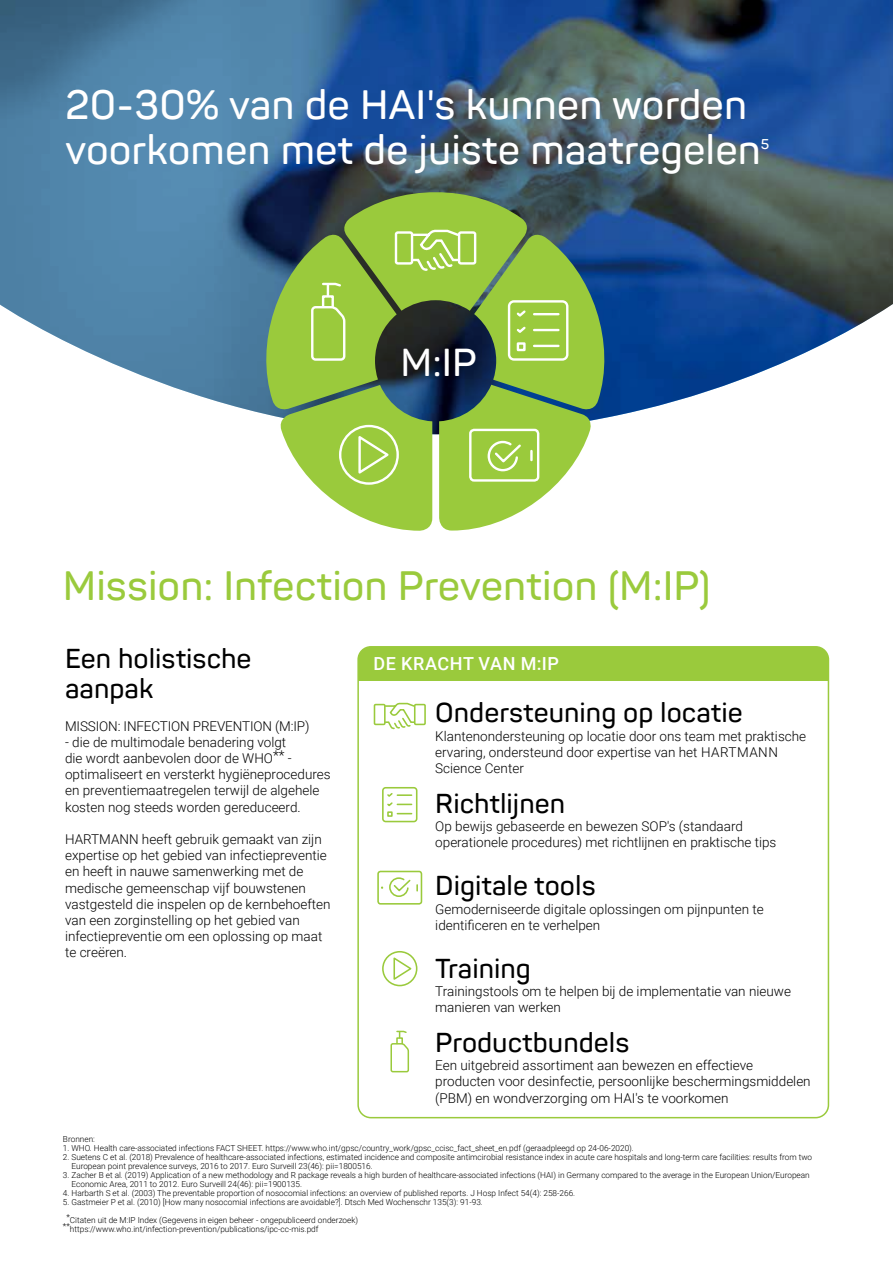
<style>
.page{position:relative;width:893px;height:1263px;background:#fff}
.page>*{position:absolute;margin:0;border:0;box-sizing:border-box;transform-origin:0 0}
.t1{font:600 40.5px/45px "Panton";color:#fff}
.t2{font:600 40.5px "Panton";color:#9aca3c}
.t3{font:600 38.4px "Panton";color:#fff}
.t4{font:600 27px/30px "Panton";color:#000}
.t5{font:500 18px "Roboto";letter-spacing:.035em;color:#fff}
.t6{font:600 13.95px "Panton";color:#fff}
.t7{font:300 13.5px/16.2px "Roboto";color:#000}
.t8{font:300 8.25px/9px "Roboto";color:#000}
</style>
<div class="page">
<svg style="left:0;top:0;width:893px;height:416px;background:#4b7297"></svg>
<svg style="left:254px;top:183px;width:362px;height:348px;background:#86a860"></svg>
<div style="left:358px;top:647px;width:470px;height:34px;background:#9aca3c"></div>
<div style="left:357px;top:646px;width:472px;height:472px;border:2px solid #9aca3c;border-radius:13px"></div>
<div style="left:382px;top:951px;width:35px;height:35px;border:2px solid #9aca3c;border-radius:50%"></div>
<svg style="left:393px;top:956px;width:21px;height:26px"></svg>
<div style="left:377px;top:871px;width:45px;height:34px;border:2px solid #9aca3c;border-radius:2px"></div>
<svg style="left:381px;top:877px;width:37px;height:20px"></svg>
<svg style="left:386px;top:702px;width:30px;height:28px"></svg>
<div style="left:374px;top:704px;width:12px;height:21px;border:2px solid #9aca3c"></div>
<div style="left:414px;top:704px;width:12px;height:21px;border:2px solid #9aca3c"></div>
<svg style="left:382px;top:787px;width:36px;height:36px"></svg>
<svg style="left:390px;top:1030px;width:20px;height:43px"></svg>
<div style="left:396px;top:1037px;width:7px;height:7px;border:2px solid #9aca3c"></div>
<h1 class="t1" style="left:65px;top:82px;width:697px">20-30% van de HAI's kunnen worden voorkomen met de juiste maatregelen</h1>
<h3 class="t6" style="left:761px;top:135px;width:10px">5</h3>
<h2 class="t3" style="left:401px;top:339px;width:78px">M:IP</h2>
<h1 class="t2" style="left:63px;top:560px;width:649px">Mission: Infection Prevention (M:IP)</h1>
<h3 class="t4" style="left:65px;top:643px;width:188px">Een holistische aanpak</h3>
<h3 class="t7" style="left:65px;top:717px;width:246px">MISSION: INFECTION PREVENTION (M:IP)</h3>
<h3 class="t7" style="left:65px;top:733px;width:267px">- die de multimodale benadering volgt<br>die wordt aanbevolen door de WHO** - optimaliseert en versterkt hygiëneprocedures en preventiemaatregelen terwijl de algehele kosten nog steeds worden gereduceerd.</h3>
<p class="t7" style="left:65px;top:830px;width:267px">HARTMANN heeft gebruik gemaakt van zijn expertise op het gebied van infectiepreventie en heeft in nauwe samenwerking met de medische gemeenschap vijf bouwstenen vastgesteld die inspelen op de kernbehoeften van een zorginstelling op het gebied van infectiepreventie om een oplossing op maat te creëren.</p>
<h3 class="t5" style="left:374px;top:651px;width:187px">DE KRACHT VAN M:IP</h3>
<h3 class="t4" style="left:435px;top:698px;width:309px">Ondersteuning op locatie</h3>
<h3 class="t7" style="left:435px;top:727px;width:372px">Klantenondersteuning op locatie door ons team met praktische ervaring, ondersteund door expertise van het HARTMANN<br>Science Center</h3>
<h3 class="t4" style="left:435px;top:788px;width:131px">Richtlijnen</h3>
<h3 class="t7" style="left:435px;top:818px;width:343px">Op bewijs gebaseerde en bewezen SOP's (standaard operationele procedures) met richtlijnen en praktische tips</h3>
<h3 class="t4" style="left:435px;top:870px;width:162px">Digitale tools</h3>
<h3 class="t7" style="left:435px;top:900px;width:330px">Gemoderniseerde digitale oplossingen om pijnpunten te identificeren en te verhelpen</h3>
<h3 class="t4" style="left:435px;top:953px;width:97px">Training</h3>
<h3 class="t7" style="left:435px;top:982px;width:357px">Trainingstools om te helpen bij de implementatie van nieuwe manieren van werken</h3>
<h3 class="t4" style="left:435px;top:1027px;width:196px">Productbundels</h3>
<h3 class="t7" style="left:435px;top:1057px;width:377px">Een uitgebreid assortiment aan bewezen en effectieve producten voor desinfectie, persoonlijke beschermingsmiddelen (PBM) en wondverzorging om HAI's te voorkomen</h3>
<p class="t8" style="left:63px;top:1135px;width:33px">Bronnen:</p>
<p class="t8" style="left:63px;top:1144px;width:572px">1. WHO. Health care-associated infections FACT SHEET. https://www.who.int/gpsc/country_work/gpsc_ccisc_fact_sheet_en.pdf (geraadpleegd op 24-06-2020).</p>
<p class="t8" style="left:72px;top:1153px;width:742px;text-indent:-9px">2. Suetens C et al. (2018) Prevalence of healthcare-associated infections, estimated incidence and composite antimcirobial resistance index in acute care hospitals and long-term care facilities: results from two<br>European point prevalence surveys, 2016 to 2017. Euro Surveill 23(46): pii=1800516.</p>
<p class="t8" style="left:72px;top:1171px;width:740px;text-indent:-9px">3. Zacher B et al. (2019) Application of a new methodology and R package reveals a high burden of healthcare-associated infections (HAI) in Germany compared to the average in the European Union/European<br>Economic Area, 2011 to 2012. Euro Surveill 24(46): pii=1900135.</p>
<p class="t8" style="left:63px;top:1189px;width:514px">4. Harbarth S et al. (2003) The preventable proportion of nosocomial infections: an overview of published reports. J Hosp Infect 54(4): 258-266.</p>
<p class="t8" style="left:63px;top:1198px;width:421px">5. Gastmeier P et al. (2010) [How many nosocomial infections are avoidable?]. Dtsch Med Wochenschr 135(3): 91-93.</p>
<p class="t8" style="left:63px;top:1215px;width:297px"><sup>*</sup>*Citaten uit de M:IP Index (Gegevens in eigen beheer - ongepubliceerd onderzoek) **https://www.who.int/infection-prevention/publications/ipc-cc-mis.pdf</p>
</div>
